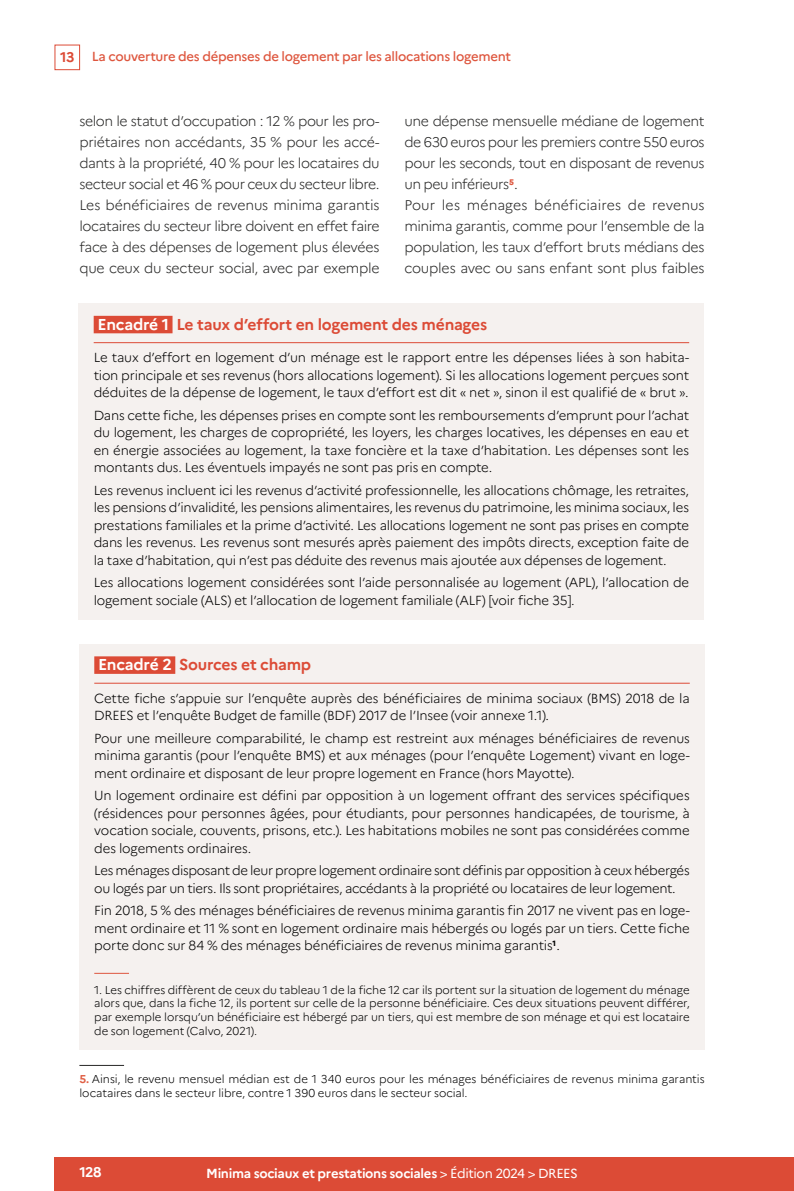
<style>
.page{position:relative;width:794px;height:1191px;background:#fff}
.page>*{position:absolute;margin:0;border:0;box-sizing:border-box;transform-origin:0 0}
.ENC_titre{font:700 15.75px "Marianne";letter-spacing:-.015em;color:#dc4b36}
.Texte{font:300 14px/21px "Marianne";letter-spacing:-.025em;color:#272726;text-align:justify}
.t1{font:700 14px "Marianne";color:#fff}
.ENC_texte{font:300 13.12px/17.5px "Marianne";letter-spacing:-.02em;color:#000;text-align:justify}
.t2{font:500 13.12px "Marianne";letter-spacing:-.025em;color:#de563e}
.t3{font:700 13.12px "Marianne";letter-spacing:-.025em;color:#fff}
.t4{font:300 11.38px/13.7px "Marianne";letter-spacing:-.01em;color:#000}
.s1{font-weight:700;font-size:14px;color:#dc4b36}
.s2{color:#fff}
.s3{font-weight:700;color:#e06046}
.s4{font-weight:400}
</style>
<div class="page">
<div style="left:55px;top:45px;width:25px;height:25px;border:1px solid #dc4b36"></div>
<div style="left:55px;top:1157px;width:739px;height:34px;background:#dc4b36"></div>
<hr style="left:79px;top:1065px;width:45px;height:1px;background:#272726">
<div style="left:79px;top:643px;width:625px;height:406px;background:#f5f1ef"></div>
<hr style="left:94px;top:683px;width:596px;height:1px;background:#dc4b36">
<div style="left:94px;top:656px;width:81px;height:18px;background:#dc4b36"></div>
<hr style="left:94px;top:973px;width:35px;height:1px;background:#de563e">
<div style="left:79px;top:303px;width:625px;height:316px;background:#f5f1ef"></div>
<hr style="left:94px;top:342px;width:595px;height:1px;background:#dc4b36">
<div style="left:94px;top:316px;width:78px;height:17px;background:#dc4b36"></div>
<p class="t2" style="left:60px;top:49px;width:452px"><span class="s1">13</span> La couverture des dépenses de logement par les allocations logement</p>
<p class="Texte" style="left:79px;top:111px;width:302px">selon le statut d’occupation : 12 % pour les pro&shy;priétaires non accédants, 35 % pour les accé&shy;dants à la propriété, 40 % pour les locataires du secteur social et 46 % pour ceux du secteur libre.<br>Les bénéficiaires de revenus minima garantis locataires du secteur libre doivent en effet faire face à des dépenses de logement plus élevées que ceux du secteur social, avec par exemple</p>
<p class="Texte" style="left:404px;top:111px;width:302px">une dépense mensuelle médiane de logement de 630 euros pour les premiers contre 550 euros pour les seconds, tout en disposant de revenus un peu inférieurs<sup>5</sup>.</p>
<p class="Texte" style="left:404px;top:195px;width:302px">Pour les ménages bénéficiaires de revenus minima garantis, comme pour l’ensemble de la population, les taux d’effort bruts médians des couples avec ou sans enfant sont plus faibles</p>
<p class="ENC_titre" style="left:98px;top:314px;width:391px"><span class="s2">Encadré 1</span> Le taux d’effort en logement des ménages</p>
<p class="ENC_texte" style="left:94px;top:349px;width:597px">Le taux d’effort en logement d’un ménage est le rapport entre les dépenses liées à son habita&shy;tion principale et ses revenus (hors allocations logement). Si les allocations logement perçues sont déduites de la dépense de logement, le taux d’effort est dit « net », sinon il est qualifié de « brut ».</p>
<p class="ENC_texte" style="left:94px;top:406px;width:597px">Dans cette fiche, les dépenses prises en compte sont les remboursements d’emprunt pour l’achat du logement, les charges de copropriété, les loyers, les charges locatives, les dépenses en eau et en énergie associées au logement, la taxe foncière et la taxe d’habitation. Les dépenses sont les montants dus. Les éventuels impayés ne sont pas pris en compte.</p>
<p class="ENC_texte" style="left:94px;top:481px;width:597px">Les revenus incluent ici les revenus d’activité professionnelle, les allocations chômage, les retraites, les pensions d’invalidité, les pensions alimentaires, les revenus du patrimoine, les minima sociaux, les prestations familiales et la prime d’activité. Les allocations logement ne sont pas prises en compte dans les revenus. Les revenus sont mesurés après paiement des impôts directs, exception faite de la taxe d’habitation, qui n’est pas déduite des revenus mais ajoutée aux dépenses de logement.</p>
<p class="ENC_texte" style="left:94px;top:574px;width:597px">Les allocations logement considérées sont l’aide personnalisée au logement (APL), l’allocation de logement sociale (ALS) et l’allocation de logement familiale (ALF) [voir fiche 35].</p>
<p class="ENC_titre" style="left:98px;top:655px;width:215px"><span class="s2">Encadré 2</span> Sources et champ</p>
<p class="ENC_texte" style="left:94px;top:689px;width:597px">Cette fiche s’appuie sur l’enquête auprès des bénéficiaires de minima sociaux (BMS) 2018 de la<br>DREES et l’enquête Budget de famille (BDF) 2017 de l’Insee (voir annexe 1.1).</p>
<p class="ENC_texte" style="left:94px;top:729px;width:597px">Pour une meilleure comparabilité, le champ est restreint aux ménages bénéficiaires de revenus minima garantis (pour l’enquête BMS) et aux ménages (pour l’enquête Logement) vivant en loge&shy;ment ordinaire et disposant de leur propre logement en France (hors Mayotte).</p>
<p class="ENC_texte" style="left:94px;top:786px;width:597px">Un logement ordinaire est défini par opposition à un logement offrant des services spécifiques (résidences pour personnes âgées, pour étudiants, pour personnes handicapées, de tourisme, à vocation sociale, couvents, prisons, etc.). Les habitations mobiles ne sont pas considérées comme des logements ordinaires.</p>
<p class="ENC_texte" style="left:94px;top:861px;width:597px">Les ménages disposant de leur propre logement ordinaire sont définis par opposition à ceux hébergés ou logés par un tiers. Ils sont propriétaires, accédants à la propriété ou locataires de leur logement.</p>
<p class="ENC_texte" style="left:94px;top:901px;width:597px">Fin 2018, 5 % des ménages bénéficiaires de revenus minima garantis fin 2017 ne vivent pas en loge&shy;ment ordinaire et 11 % sont en logement ordinaire mais hébergés ou logés par un tiers. Cette fiche porte donc sur 84 % des ménages bénéficiaires de revenus minima garantis<sup>1</sup>.</p>
<p class="t4" style="left:94px;top:982px;width:597px;text-align:justify">1. Les chiffres diffèrent de ceux du tableau 1 de la fiche 12 car ils portent sur la situation de logement du ménage alors que, dans la fiche 12, ils portent sur celle de la personne bénéficiaire. Ces deux situations peuvent différer, par exemple lorsqu’un bénéficiaire est hébergé par un tiers, qui est membre de son ménage et qui est locataire de son logement (Calvo, 2021).</p>
<p class="t4" style="left:79px;top:1072px;width:627px"><span class="s3">5.</span> Ainsi, le revenu mensuel médian est de 1 340 euros pour les ménages bénéficiaires de revenus minima garantis locataires dans le secteur libre, contre 1 390 euros dans le secteur social.</p>
<p class="t1" style="left:79px;top:1163px;width:24px">128</p>
<p class="t3" style="left:206px;top:1165px;width:373px">Minima sociaux et prestations sociales <span class="s4">&gt; Édition 2024 &gt; DREES</span></p>
</div>
